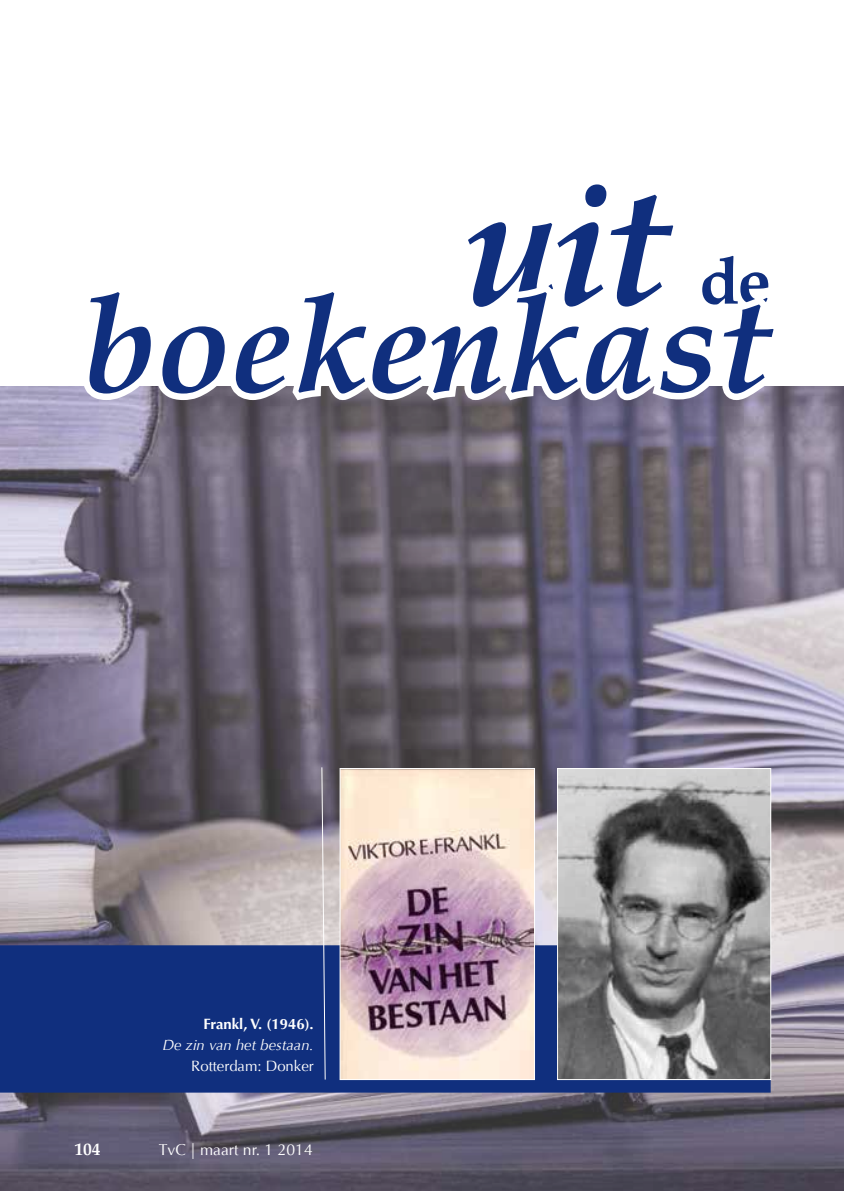
<style>
.page{position:relative;width:844px;height:1191px;background:#fff}
.page>*{position:absolute;margin:0;border:0;box-sizing:border-box;transform-origin:0 0}
.t1{font:italic 700 171.5px "Palatino";color:#102f7e}
.t2{font:italic 700 136.5px "Palatino";color:#102f7e}
.t3{font:700 66.5px "Palatino";color:#102f7e}
.t4{font:700 17.5px "Palatino";color:#fff}
.t5{font:15.75px "Optima";color:#fff}
.t6{font:italic 14.88px "Optima";color:#fff}
.t7{font:700 14.88px "Optima";color:#fff}
.t8{font:14.88px "Optima";color:#fff}
</style>
<div class="page">
<img style="left:0;top:387px;width:843px;height:804px">
<div style="left:0;top:945px;width:770px;height:147px;background:#102f7e"></div>
<svg style="left:74px;top:386px;width:713px;height:76px"></svg>
<img style="left:342px;top:770px;width:190px;height:307px">
<div style="left:340px;top:768px;width:194px;height:311px;border:1px solid #fff"></div>
<img style="left:559px;top:770px;width:209px;height:307px">
<div style="left:557px;top:768px;width:213px;height:311px;border:1px solid #fff"></div>
<svg style="left:321px;top:767px;width:4px;height:313px"></svg>
<h1 class="t1" style="left:463px;top:109px;width:207px">uit</h1>
<h3 class="t3" style="left:698px;top:224px;width:73px">de</h3>
<h2 class="t2" style="left:82px;top:236px;width:689px">boekenkast</h2>
<p class="t7" style="left:203px;top:1015px;width:112px">Frankl, V. (1946).</p>
<p class="t6" style="left:162px;top:1036px;width:153px">De zin van het bestaan.</p>
<p class="t8" style="left:191px;top:1057px;width:124px">Rotterdam: Donker</p>
<p class="t4" style="left:74px;top:1133px;width:28px">104</p>
<p class="t5" style="left:159px;top:1140px;width:155px">TvC | maart nr. 1 2014</p>
</div>
